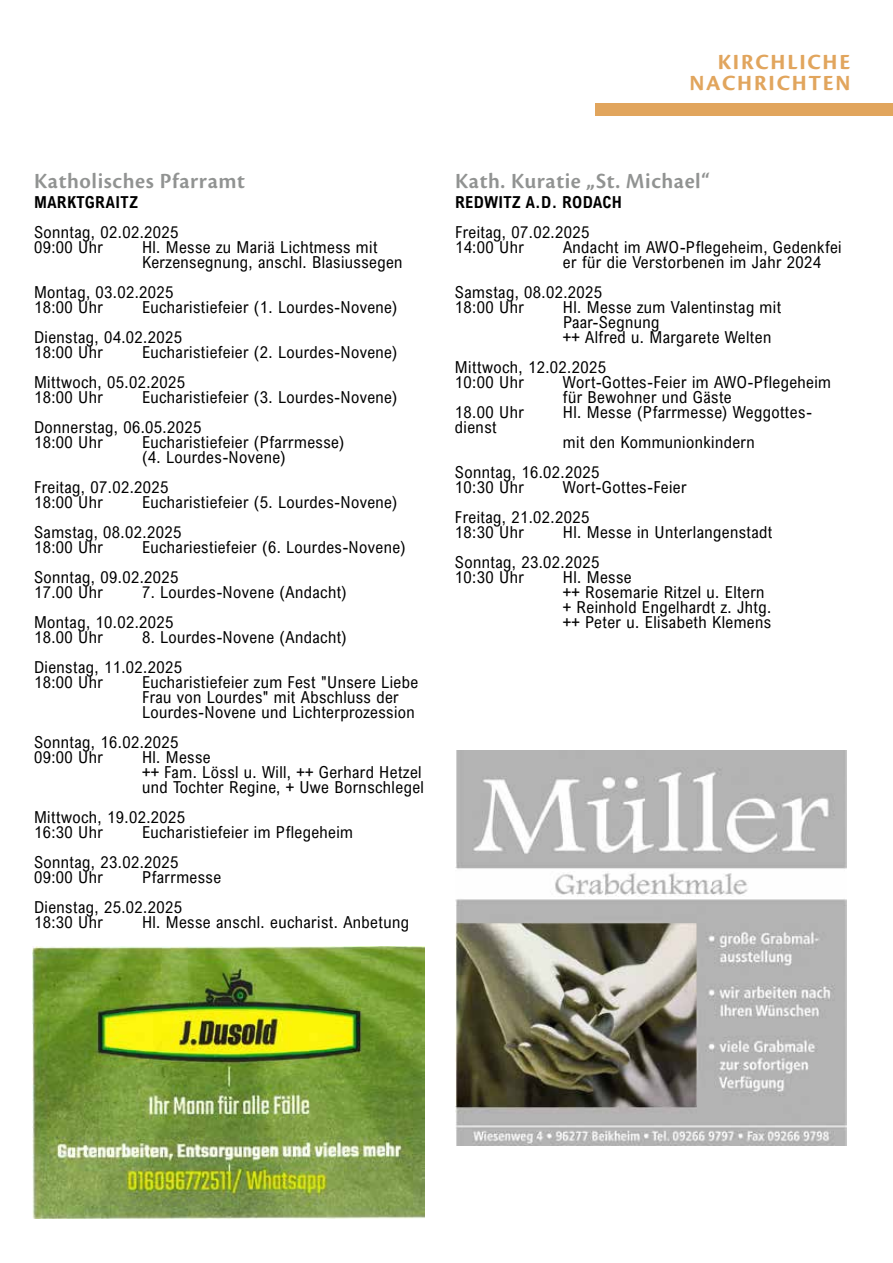
<style>
.page{position:relative;width:893px;height:1263px;background:#fff}
.page>*{position:absolute;margin:0;border:0;box-sizing:border-box;transform-origin:0 0}
.t1{font:600 22.5px "Cronos Pro";letter-spacing:.025em;color:#919392}
.t2{font:700 22.5px/21px "Cronos Pro";letter-spacing:.075em;color:#e1a55d;text-align:right}
.t3{font:16.5px/15px "Arial Nova Cond";letter-spacing:.025em;color:#000}
.t4{font:700 16.5px "Arial Nova Cond";letter-spacing:.025em;color:#000}
</style>
<div class="page">
<div style="left:595px;top:103px;width:298px;height:13px;background:#e1a55d"></div>
<img style="left:33px;top:946px;width:391px;height:272px">
<img style="left:455px;top:750px;width:391px;height:395px">
<h1 class="t1" style="left:34px;top:168px;width:213px">Katholisches Pfarramt</h1>
<p class="t4" style="left:34px;top:191px;width:105px">MARKTGRAITZ</p>
<p class="t3" style="left:34px;top:224px;width:146px">Sonntag, 02.02.2025<br>09:00 Uhr</p>
<p class="t3" style="left:142px;top:239px;width:262px">Hl. Messe zu Mariä Lichtmess mit<br>Kerzensegnung, anschl. Blasiussegen</p>
<p class="t3" style="left:34px;top:284px;width:141px">Montag, 03.02.2025<br>18:00 Uhr</p>
<p class="t3" style="left:34px;top:291px;width:365px;line-height:30px;text-indent:108px">Eucharistiefeier (1. Lourdes-Novene)<br>Dienstag, 04.02.2025</p>
<p class="t3" style="left:34px;top:344px;width:70px">18:00 Uhr</p>
<p class="t3" style="left:34px;top:336px;width:365px;line-height:30px;text-indent:108px">Eucharistiefeier (2. Lourdes-Novene)<br>Mittwoch, 05.02.2025</p>
<p class="t3" style="left:34px;top:389px;width:70px">18:00 Uhr</p>
<p class="t3" style="left:34px;top:381px;width:365px;line-height:30px;text-indent:108px">Eucharistiefeier (3. Lourdes-Novene)<br>Donnerstag, 06.05.2025</p>
<p class="t3" style="left:34px;top:434px;width:70px">18:00 Uhr</p>
<p class="t3" style="left:142px;top:434px;width:204px">Eucharistiefeier (Pfarrmesse) (4. Lourdes-Novene)</p>
<p class="t3" style="left:34px;top:479px;width:136px">Freitag, 07.02.2025<br>18:00 Uhr</p>
<p class="t3" style="left:34px;top:486px;width:365px;line-height:30px;text-indent:108px">Eucharistiefeier (5. Lourdes-Novene)<br>Samstag, 08.02.2025</p>
<p class="t3" style="left:34px;top:539px;width:70px">18:00 Uhr</p>
<p class="t3" style="left:34px;top:531px;width:373px;line-height:30px;text-indent:108px">Euchariestiefeier (6. Lourdes-Novene)<br>Sonntag, 09.02.2025</p>
<p class="t3" style="left:34px;top:584px;width:70px">17.00 Uhr</p>
<p class="t3" style="left:34px;top:576px;width:314px;line-height:30px;text-indent:108px">7. Lourdes-Novene (Andacht)<br>Montag, 10.02.2025</p>
<p class="t3" style="left:34px;top:629px;width:70px">18.00 Uhr</p>
<p class="t3" style="left:34px;top:621px;width:314px;line-height:30px;text-indent:108px">8. Lourdes-Novene (Andacht)<br>Dienstag, 11.02.2025</p>
<p class="t3" style="left:34px;top:674px;width:70px">18:00 Uhr</p>
<p class="t3" style="left:142px;top:674px;width:278px">Eucharistiefeier zum Fest "Unsere Liebe<br>Frau von Lourdes" mit Abschluss der<br>Lourdes-Novene und Lichterprozession</p>
<p class="t3" style="left:34px;top:734px;width:146px">Sonntag, 16.02.2025<br>09:00 Uhr</p>
<p class="t3" style="left:142px;top:749px;width:283px">Hl. Messe<br>++ Fam. Lössl u. Will, ++ Gerhard Hetzel und Tochter Regine, + Uwe Bornschlegel</p>
<p class="t3" style="left:34px;top:809px;width:153px">Mittwoch, 19.02.2025<br>16:30 Uhr</p>
<p class="t3" style="left:34px;top:816px;width:321px;line-height:30px;text-indent:108px">Eucharistiefeier im Pflegeheim<br>Sonntag, 23.02.2025</p>
<p class="t3" style="left:34px;top:869px;width:70px">09:00 Uhr</p>
<p class="t3" style="left:34px;top:861px;width:189px;line-height:30px;text-indent:108px">Pfarrmesse<br>Dienstag, 25.02.2025</p>
<p class="t3" style="left:34px;top:914px;width:70px">18:30 Uhr</p>
<p class="t3" style="left:142px;top:914px;width:268px">Hl. Messe anschl. eucharist. Anbetung</p>
<h1 class="t2" style="left:689px;top:52px;width:162px">KIRCHLICHE<br>NACHRICHTEN</h1>
<h1 class="t1" style="left:455px;top:168px;width:257px">Kath. Kuratie „St. Michael“</h1>
<p class="t4" style="left:455px;top:191px;width:169px">REDWITZ A.D. RODACH</p>
<p class="t3" style="left:455px;top:224px;width:136px">Freitag, 07.02.2025<br>14:00 Uhr</p>
<p class="t3" style="left:563px;top:239px;width:280px">Andacht im AWO-Pflegeheim, Gedenkfei er für die Verstorbenen im Jahr 2024</p>
<p class="t3" style="left:455px;top:284px;width:149px">Samstag, 08.02.2025<br>18:00 Uhr</p>
<p class="t3" style="left:563px;top:299px;width:220px">Hl. Messe zum Valentinstag mit<br>Paar-Segnung<br>++ Alfred u. Margarete Welten</p>
<p class="t3" style="left:455px;top:359px;width:153px">Mittwoch, 12.02.2025<br>10:00 Uhr</p>
<p class="t3" style="left:563px;top:374px;width:270px">Wort-Gottes-Feier im AWO-Pflegeheim für Bewohner und Gäste</p>
<p class="t3" style="left:455px;top:404px;width:70px">18.00 Uhr</p>
<p class="t3" style="left:563px;top:404px;width:250px">Hl. Messe (Pfarrmesse) Weggottes-</p>
<p class="t3" style="left:455px;top:419px;width:43px">dienst</p>
<p class="t3" style="left:455px;top:426px;width:301px;line-height:30px;text-indent:108px">mit den Kommunionkindern<br>Sonntag, 16.02.2025</p>
<p class="t3" style="left:455px;top:479px;width:70px">10:30 Uhr</p>
<p class="t3" style="left:455px;top:471px;width:233px;line-height:30px;text-indent:108px">Wort-Gottes-Feier<br>Freitag, 21.02.2025</p>
<p class="t3" style="left:455px;top:524px;width:70px">18:30 Uhr</p>
<p class="t3" style="left:455px;top:516px;width:319px;line-height:30px;text-indent:108px">Hl. Messe in Unterlangenstadt<br>Sonntag, 23.02.2025</p>
<p class="t3" style="left:455px;top:569px;width:70px">10:30 Uhr</p>
<p class="t3" style="left:563px;top:569px;width:210px">Hl. Messe<br>++ Rosemarie Ritzel u. Eltern + Reinhold Engelhardt z. Jhtg. ++ Peter u. Elisabeth Klemens</p>
</div>
